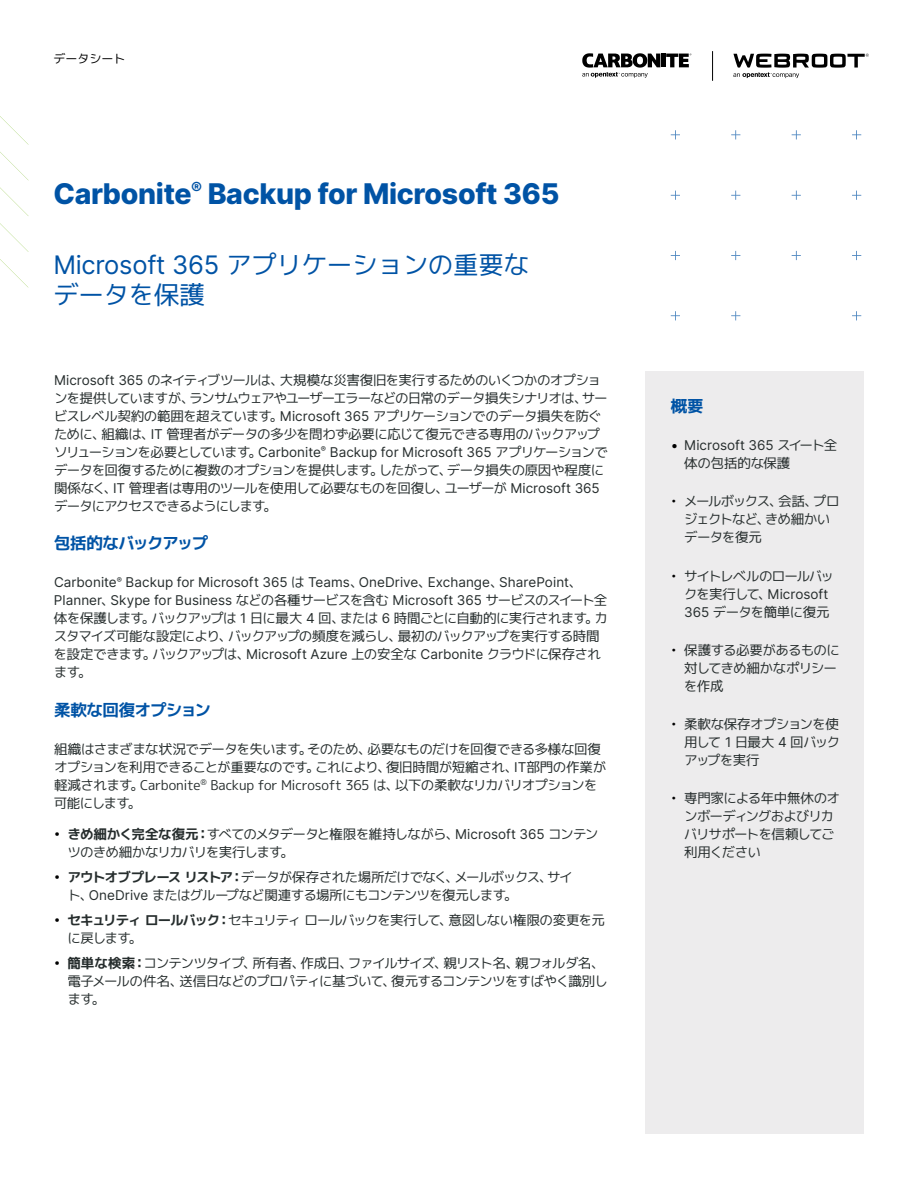
<style>
.page{position:relative;width:918px;height:1188px;background:#fff}
.page>*{position:absolute;margin:0;border:0;box-sizing:border-box;transform-origin:0 0}
.t1{font:800 28.5px "Inter";letter-spacing:-.01em;color:#0053a5}
.t2{font:25.5px "Inter";letter-spacing:-.01em;color:#0053a5}
.t3{font:25.5px "mplus 1 c regular";letter-spacing:-.01em;color:#0053a5}
.t4{font:16.5px "mplus 1 c bold";letter-spacing:-.045em;color:#0053a5}
.t5{font:16.5px "mplus 1 c bold";letter-spacing:-.1em;color:#0053a5}
.t6{font:13.5px/18px "mplus 1 c regular";letter-spacing:-.055em;color:#262d2d}
.t7{font:13.5px/18px "Inter";letter-spacing:.005em;color:#262d2d}
.t8{font:13.5px/18px "mplus 1 c regular";letter-spacing:-.035em;color:#262d2d}
.t9{font:13.5px "mplus 1 c regular";letter-spacing:-.08em;color:#262d2d}
.t10{font:13.5px "mplus 1 c regular";letter-spacing:-.015em;color:#262d2d}
.t11{font:12px "mplus 1 c regular";color:#000}
.s1{font-family:"mplus 1 c regular"}
.s2{font-family:"Inter"}
.s3{font-family:"mplus 1 c bold";color:#000}
.s4{font-family:"mplus 1 c bold"}
.s5{color:#000}
</style>
<div class="page">
<svg style="left:733px;top:54px;width:136px;height:24px"></svg>
<div style="left:661px;top:54px;width:5px;height:13px;background:#000"></div>
<svg style="left:666px;top:54px;width:25px;height:13px"></svg>
<svg style="left:582px;top:53px;width:78px;height:25px"></svg>
<hr style="left:712px;top:51px;width:1px;height:30px;background:#000">
<svg style="left:852px;top:130px;width:9px;height:9px"></svg>
<svg style="left:792px;top:130px;width:9px;height:9px"></svg>
<svg style="left:731px;top:130px;width:9px;height:9px"></svg>
<svg style="left:671px;top:130px;width:9px;height:9px"></svg>
<svg style="left:852px;top:191px;width:9px;height:9px"></svg>
<svg style="left:792px;top:191px;width:9px;height:9px"></svg>
<svg style="left:731px;top:191px;width:9px;height:9px"></svg>
<svg style="left:671px;top:191px;width:9px;height:9px"></svg>
<svg style="left:852px;top:251px;width:9px;height:9px"></svg>
<svg style="left:792px;top:251px;width:9px;height:9px"></svg>
<svg style="left:731px;top:251px;width:9px;height:9px"></svg>
<svg style="left:671px;top:251px;width:9px;height:9px"></svg>
<svg style="left:852px;top:311px;width:9px;height:9px"></svg>
<svg style="left:731px;top:311px;width:9px;height:9px"></svg>
<svg style="left:671px;top:311px;width:9px;height:9px"></svg>
<svg style="left:0;top:116px;width:29px;height:172px"></svg>
<div style="left:645px;top:372px;width:219px;height:762px;background:#edeced"></div>
<p class="t11" style="left:53px;top:50px;width:73px">データシート</p>
<h1 class="t1" style="left:53px;top:173px;width:508px">Carbonite<sup>®</sup> Backup for Microsoft 365</h1>
<h2 class="t2" style="left:53px;top:246px;width:477px">Microsoft 365 <span class="s1">アプリケーションの重要な</span></h2>
<h2 class="t3" style="left:53px;top:277px;width:153px">データを保護</h2>
<p class="t6" style="left:54px;top:371px;width:555px"><span class="s2">Microsoft 365</span> のネイティブツールは、大規模な災害復旧を実行するためのいくつかのオプションを提供していますが、ランサムウェアやユーザーエラーなどの日常のデータ損失シナリオは、サービスレベル契約の範囲を超えています。<span class="s2">Microsoft 365</span> アプリケーションでのデータ損失を防ぐために、組織は、<span class="s2">IT</span> 管理者がデータの多少を問わず必要に応じて復元できる専用のバックアップ</p>
<p class="t7" style="left:54px;top:443px;width:555px"><span class="s1">ソリューションを必要としています。</span>Carbonite<sup>®</sup> Backup for Microsoft 365 <span class="s1">アプリケーションで</span></p>
<p class="t6" style="left:54px;top:461px;width:552px">データを回復するために複数のオプションを提供します。したがって、データ損失の原因や程度に関係なく、<span class="s2">IT</span> 管理者は専用のツールを使用して必要なものを回復し、ユーザーが <span class="s2">Microsoft 365</span>データにアクセスできるようにします。</p>
<p class="t5" style="left:54px;top:531px;width:156px">包括的なバックアップ</p>
<p class="t7" style="left:54px;top:573px;width:555px">Carbonite<sup>®</sup> Backup for Microsoft 365 <span class="s1">は</span> Teams<span class="s1">、</span>OneDrive<span class="s1">、</span>Exchange<span class="s1">、</span>SharePoint<span class="s1">、<br></span>Planner<span class="s1">、</span>Skype for Business <span class="s1">などの各種サービスを含む</span> Microsoft 365 <span class="s1">サービスのスイート全</span></p>
<p class="t6" style="left:54px;top:609px;width:555px">体を保護します。バックアップは <span class="s2">1</span> 日に最大 <span class="s2">4</span> 回、または <span class="s2">6</span> 時間ごとに自動的に実行されます。カスタマイズ可能な設定により、バックアップの頻度を減らし、最初のバックアップを実行する時間を設定できます。バックアップは、<span class="s2">Microsoft Azure</span> 上の安全な <span class="s2">Carbonite</span> クラウドに保存されます。</p>
<p class="t4" style="left:54px;top:698px;width:159px">柔軟な回復オプション</p>
<p class="t8" style="left:54px;top:740px;width:554px">組織はさまざまな状況でデータを失います。そのため、必要なものだけを回復できる多様な回復オプションを利用できることが重要なのです。これにより、復旧時間が短縮され、<span class="s2">IT</span>部門の作業が軽減されます。Carbonite<sup>®</sup> Backup for Microsoft 365 は、以下の柔軟なリカバリオプションを可能にします。</p>
<p class="t6" style="left:67px;top:825px;width:532px;text-indent:-14px"><span class="s3">•</span> <span class="s4">きめ細かく完全な復元：</span>すべてのメタデータと権限を維持しながら、<span class="s2">Microsoft 365</span> コンテンツのきめ細かなリカバリを実行します。</p>
<p class="t6" style="left:67px;top:868px;width:507px;text-indent:-13px"><span class="s3">•</span> <span class="s4">アウトオブプレースリストア：</span>データが保存された場所だけでなく、メールボックス、サイト、<span class="s2">OneDrive</span> またはグループなど関連する場所にもコンテンツを復元します。</p>
<p class="t6" style="left:67px;top:911px;width:539px;text-indent:-14px"><span class="s3">•</span> <span class="s4">セキュリティ ロールバック：</span>セキュリティ ロールバックを実行して、意図しない権限の変更を元に戻します。</p>
<p class="t6" style="left:67px;top:954px;width:542px;text-indent:-14px"><span class="s3">•</span> <span class="s4">簡単な検索：</span>コンテンツタイプ、所有者、作成日、ファイルサイズ、親リスト名、親フォルダ名、電子メールの件名、送信日などのプロパティに基づいて、復元するコンテンツをすばやく識別します。</p>
<p class="t4" style="left:671px;top:394px;width:34px">概要</p>
<p class="t7" style="left:671px;top:436px;width:168px"><span class="s5">•</span> Microsoft 365 <span class="s1">スイート全</span></p>
<p class="t10" style="left:684px;top:454px;width:108px">体の包括的な保護</p>
<p class="t6" style="left:684px;top:493px;width:157px;text-indent:-14px"><span class="s5">•</span> メールボックス、会話、プロジェクトなど、きめ細かいデータを復元</p>
<p class="t9" style="left:671px;top:566px;width:165px"><span class="s5">•</span> サイトレベルのロールバッ</p>
<p class="t7" style="left:684px;top:584px;width:146px"><span class="s1">クを実行して、</span>Microsoft</p>
<p class="t6" style="left:684px;top:603px;width:147px"><span class="s2">365</span> データを簡単に復元</p>
<p class="t6" style="left:684px;top:641px;width:157px;text-indent:-14px"><span class="s5">•</span> 保護する必要があるものに対してきめ細かなポリシーを作成</p>
<p class="t6" style="left:684px;top:715px;width:158px;text-align:justify;text-indent:-14px"><span class="s5">•</span> 柔軟な保存オプションを使用して <span class="s2">1</span> 日最大 <span class="s2">4</span> 回バックアップを実行</p>
<p class="t6" style="left:684px;top:789px;width:157px;text-indent:-14px"><span class="s5">•</span> 専門家による年中無休のオンボーディングおよびリカバリサポートを信頼してご利用ください</p>
</div>
